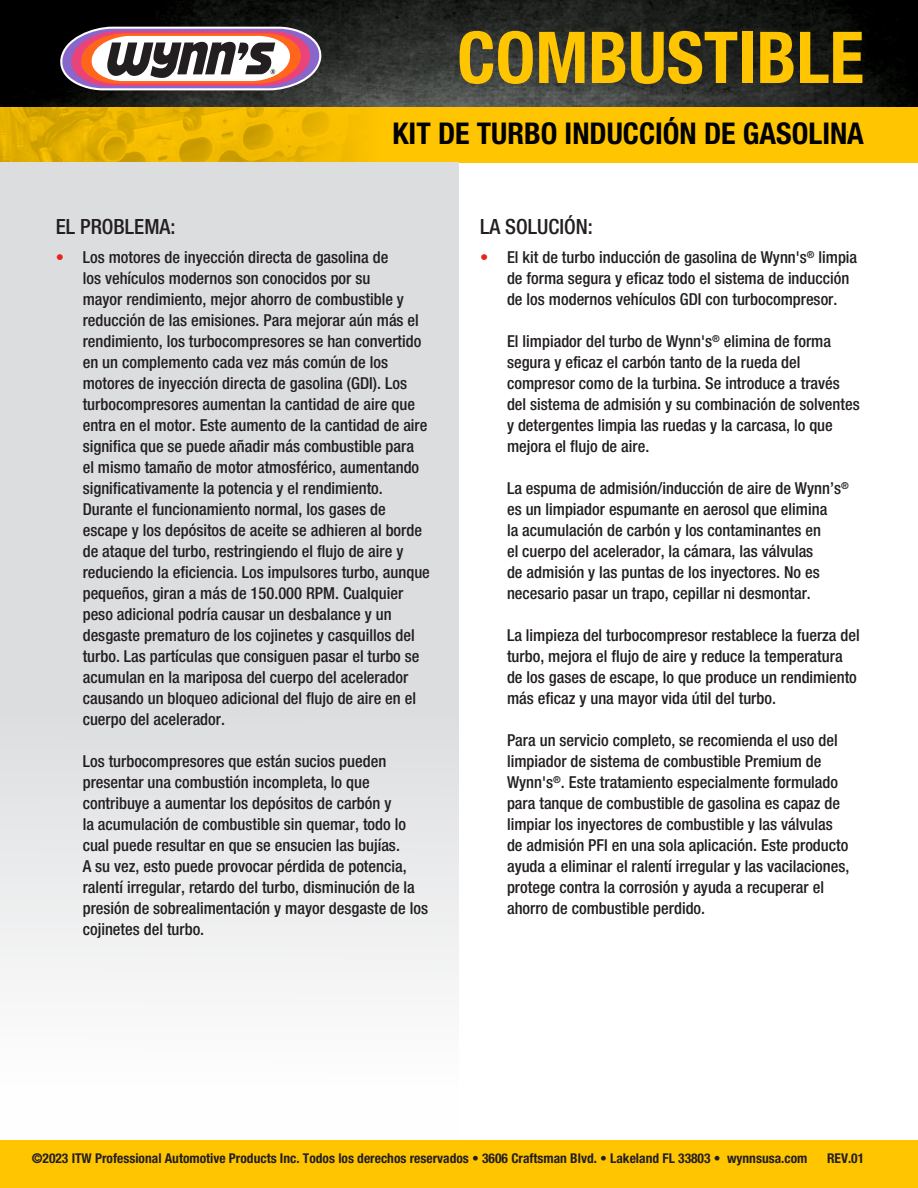
<style>
.page{position:relative;width:918px;height:1188px;background:#fff}
.page>*{position:absolute;margin:0;border:0;box-sizing:border-box;transform-origin:0 0}
.t1{font:700 condensed 71.55px "Helvetica Neue LT Std";color:#ffc500}
.t2{font:700 condensed 30px "Helvetica Neue LT Std";color:#000}
.t3{font:500 condensed 21px "Helvetica Neue LT Std";color:#231f20}
.t4{font:500 condensed 16.5px/21px "Helvetica Neue LT Std";color:#231f20}
.t5{font:700 condensed 13.5px "Helvetica Neue LT Std";color:#231f20}
.s1{color:#e72419}
</style>
<div class="page">
<div style="left:0;top:1140px;width:918px;height:48px;background:#ffc500"></div>
<img style="left:0;top:0;width:918px;height:108px">
<div style="left:0;top:108px;width:918px;height:55px;background:#ffc500"></div>
<img style="left:0;top:108px;width:391px;height:55px">
<svg style="left:59px;top:27px;width:263px;height:63px"></svg>
<div style="left:0;top:163px;width:459px;height:977px;background:linear-gradient(to bottom,#d3d4d7,#f6f6f7)"></div>
<p class="t1" style="left:457px;top:14px;width:408px">COMBUSTIBLE</p>
<p class="t2" style="left:393px;top:116px;width:473px">KIT DE TURBO INDUCCIÓN DE GASOLINA</p>
<p class="t3" style="left:56px;top:214px;width:121px">EL PROBLEMA:</p>
<p class="t4" style="left:83px;top:247px;width:349px;text-indent:-27px"><span class="s1">•</span> Los motores de inyección directa de gasolina de<br>los vehículos modernos son conocidos por su<br>mayor rendimiento, mejor ahorro de combustible y reducción de las emisiones. Para mejorar aún más el rendimiento, los turbocompresores se han convertido en un complemento cada vez más común de los motores de inyección directa de gasolina (GDI). Los turbocompresores aumentan la cantidad de aire que entra en el motor. Este aumento de la cantidad de aire significa que se puede añadir más combustible para<br>el mismo tamaño de motor atmosférico, aumentando significativamente la potencia y el rendimiento.<br>Durante el funcionamiento normal, los gases de escape y los depósitos de aceite se adhieren al borde de ataque del turbo, restringiendo el flujo de aire y reduciendo la eficiencia. Los impulsores turbo, aunque pequeños, giran a más de 150.000 RPM. Cualquier peso adicional podría causar un desbalance y un desgaste prematuro de los cojinetes y casquillos del turbo. Las partículas que consiguen pasar el turbo se acumulan en la mariposa del cuerpo del acelerador causando un bloqueo adicional del flujo de aire en el cuerpo del acelerador.</p>
<p class="t4" style="left:83px;top:751px;width:347px">Los turbocompresores que están sucios pueden presentar una combustión incompleta, lo que contribuye a aumentar los depósitos de carbón y<br>la acumulación de combustible sin quemar, todo lo cual puede resultar en que se ensucien las bujías.<br>A su vez, esto puede provocar pérdida de potencia, ralentí irregular, retardo del turbo, disminución de la presión de sobrealimentación y mayor desgaste de los cojinetes del turbo.</p>
<p class="t3" style="left:480px;top:214px;width:114px">LA SOLUCIÓN:</p>
<p class="t4" style="left:507px;top:247px;width:352px;text-indent:-27px"><span class="s1">•</span> El kit de turbo inducción de gasolina de Wynn's<sup>®</sup> limpia de forma segura y eficaz todo el sistema de inducción de los modernos vehículos GDI con turbocompresor.</p>
<p class="t4" style="left:507px;top:331px;width:354px">El limpiador del turbo de Wynn's<sup>®</sup> elimina de forma segura y eficaz el carbón tanto de la rueda del compresor como de la turbina. Se introduce a través del sistema de admisión y su combinación de solventes y detergentes limpia las ruedas y la carcasa, lo que mejora el flujo de aire.</p>
<p class="t4" style="left:507px;top:478px;width:343px">La espuma de admisión/inducción de aire de Wynn’s<sup>® </sup>es un limpiador espumante en aerosol que elimina<br>la acumulación de carbón y los contaminantes en<br>el cuerpo del acelerador, la cámara, las válvulas<br>de admisión y las puntas de los inyectores. No es necesario pasar un trapo, cepillar ni desmontar.</p>
<p class="t4" style="left:507px;top:625px;width:354px">La limpieza del turbocompresor restablece la fuerza del turbo, mejora el flujo de aire y reduce la temperatura de los gases de escape, lo que produce un rendimiento más eficaz y una mayor vida útil del turbo.</p>
<p class="t4" style="left:507px;top:730px;width:344px">Para un servicio completo, se recomienda el uso del limpiador de sistema de combustible Premium de Wynn's<sup>®</sup>. Este tratamiento especialmente formulado para tanque de combustible de gasolina es capaz de limpiar los inyectores de combustible y las válvulas de admisión PFI en una sola aplicación. Este producto ayuda a eliminar el ralentí irregular y las vacilaciones, protege contra la corrosión y ayuda a recuperar el ahorro de combustible perdido.</p>
<p class="t5" style="left:32px;top:1150px;width:777px">©2023 ITW Professional Automotive Products Inc. Todos los derechos reservados • 3606 Craftsman Blvd. • Lakeland FL 33803 • wynnsusa.com</p>
<p class="t5" style="left:827px;top:1150px;width:39px">REV.01</p>
</div>
